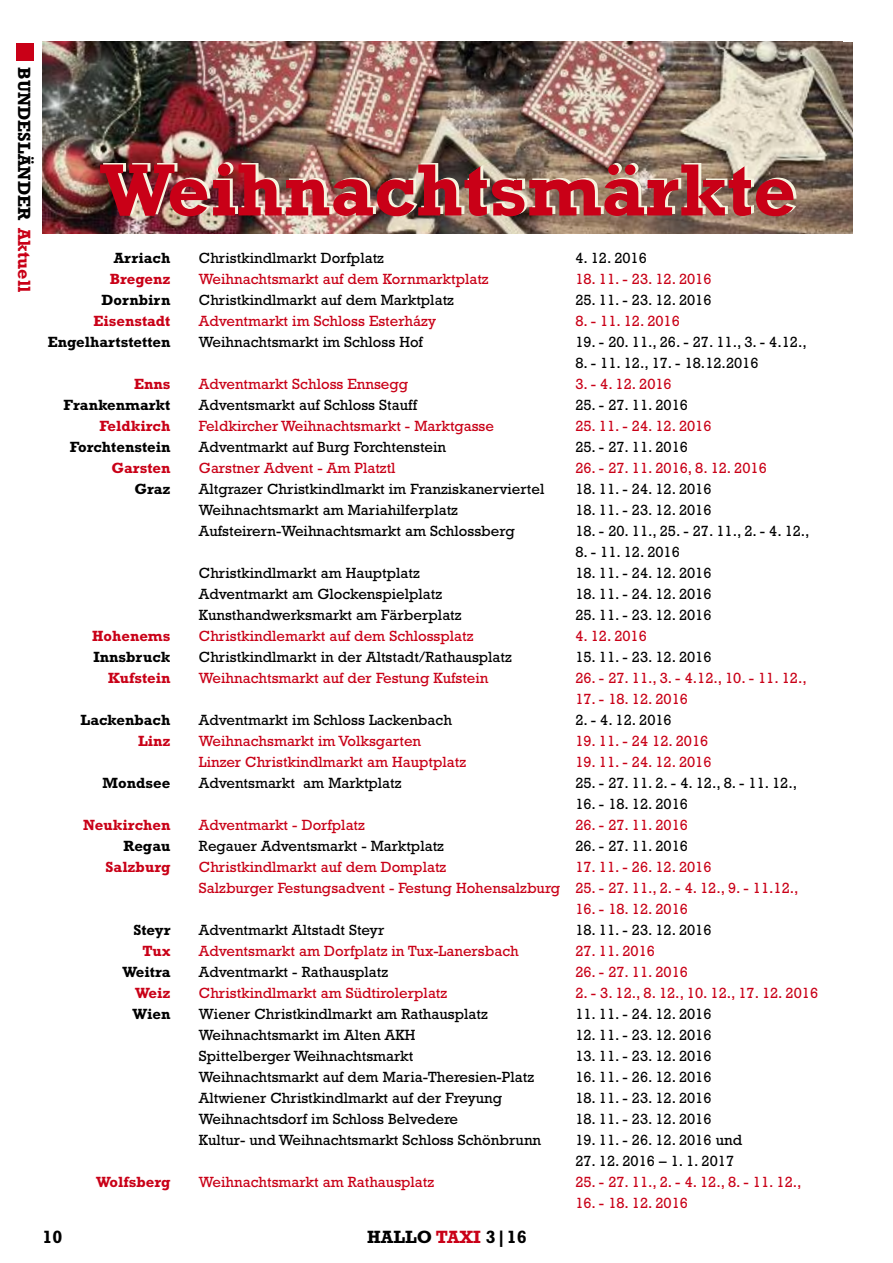
<style>
.page{position:relative;width:893px;height:1263px;background:#fff}
.page>*{position:absolute;margin:0;border:0;box-sizing:border-box;transform-origin:0 0}
.t1{font:700 75px "Rockwell";color:#c90017}
.t2{font:700 18px "Rockwell";color:#000}
.t3{font:15px/21px "Rockwell";color:#000}
.t4{font:15px/21px "Rockwell";color:#c90017}
.t5{font:700 15px "Rockwell";color:#000}
.t6{font:700 15px "Rockwell";color:#c90017}
.s1{color:#c90017}
</style>
<div class="page">
<div style="left:17px;top:43px;width:17px;height:17px;background:#c90017"></div>
<img style="left:43px;top:42px;width:810px;height:192px">
<p class="t2" style="left:35px;top:67px;width:227px;rotate:90deg">BUNDESLÄNDER <span class="s1">Aktuell</span></p>
<h1 class="t1" style="left:100px;top:146px;width:697px">Weihnachtsmärkte</h1>
<p class="t5" style="left:114px;top:249px;width:58px">Arriach</p>
<p class="t6" style="left:110px;top:270px;width:62px">Bregenz</p>
<p class="t5" style="left:101px;top:291px;width:71px">Dornbirn</p>
<p class="t6" style="left:93px;top:312px;width:79px">Eisenstadt</p>
<p class="t5" style="left:48px;top:333px;width:124px">Engelhartstetten</p>
<p class="t6" style="left:134px;top:375px;width:38px">Enns</p>
<p class="t5" style="left:64px;top:396px;width:108px">Frankenmarkt</p>
<p class="t6" style="left:99px;top:417px;width:73px">Feldkirch</p>
<p class="t5" style="left:70px;top:438px;width:102px">Forchtenstein</p>
<p class="t6" style="left:112px;top:459px;width:60px">Garsten</p>
<p class="t5" style="left:134px;top:480px;width:38px">Graz</p>
<p class="t6" style="left:92px;top:627px;width:80px">Hohenems</p>
<p class="t5" style="left:93px;top:648px;width:79px">Innsbruck</p>
<p class="t6" style="left:108px;top:669px;width:64px">Kufstein</p>
<p class="t5" style="left:81px;top:711px;width:91px">Lackenbach</p>
<p class="t6" style="left:138px;top:732px;width:34px">Linz</p>
<p class="t5" style="left:103px;top:774px;width:69px">Mondsee</p>
<p class="t6" style="left:83px;top:816px;width:89px">Neukirchen</p>
<p class="t5" style="left:123px;top:837px;width:49px">Regau</p>
<p class="t6" style="left:106px;top:858px;width:66px">Salzburg</p>
<p class="t5" style="left:133px;top:921px;width:39px">Steyr</p>
<p class="t6" style="left:142px;top:942px;width:29px">Tux</p>
<p class="t5" style="left:123px;top:963px;width:49px">Weitra</p>
<p class="t6" style="left:135px;top:984px;width:37px">Weiz</p>
<p class="t5" style="left:133px;top:1005px;width:39px">Wien</p>
<p class="t2" style="left:43px;top:1226px;width:21px">10</p>
<p class="t6" style="left:96px;top:1173px;width:76px">Wolfsberg</p>
<p class="t3" style="left:199px;top:247px;width:186px">Christkindlmarkt Dorfplatz</p>
<p class="t4" style="left:199px;top:268px;width:291px">Weihnachtsmarkt auf dem Kornmarktplatz</p>
<p class="t3" style="left:199px;top:289px;width:256px">Christkindlmarkt auf dem Marktplatz</p>
<p class="t4" style="left:199px;top:310px;width:239px">Adventmarkt im Schloss Esterházy</p>
<p class="t3" style="left:199px;top:331px;width:226px">Weihnachtsmarkt im Schloss Hof</p>
<p class="t4" style="left:199px;top:373px;width:211px">Adventmarkt Schloss Ennsegg</p>
<p class="t3" style="left:199px;top:394px;width:220px">Adventsmarkt auf Schloss Stauff</p>
<p class="t4" style="left:199px;top:415px;width:297px">Feldkircher Weihnachtsmarkt - Marktgasse</p>
<p class="t3" style="left:199px;top:436px;width:249px">Adventmarkt auf Burg Forchtenstein</p>
<p class="t4" style="left:199px;top:457px;width:198px">Garstner Advent - Am Platztl</p>
<p class="t3" style="left:199px;top:478px;width:347px">Altgrazer Christkindlmarkt im Franziskanerviertel<br>Weihnachtsmarkt am Mariahilferplatz<br>Aufsteirern-Weihnachtsmarkt am Schlossberg</p>
<p class="t3" style="left:199px;top:562px;width:264px">Christkindlmarkt am Hauptplatz<br>Adventmarkt am Glockenspielplatz<br>Kunsthandwerksmarkt am Färberplatz</p>
<p class="t4" style="left:199px;top:625px;width:276px">Christkindlemarkt auf dem Schlossplatz</p>
<p class="t3" style="left:199px;top:646px;width:314px">Christkindlmarkt in der Altstadt/Rathausplatz</p>
<p class="t4" style="left:199px;top:667px;width:291px">Weihnachtsmarkt auf der Festung Kufstein</p>
<p class="t3" style="left:199px;top:709px;width:255px">Adventmarkt im Schloss Lackenbach</p>
<p class="t4" style="left:199px;top:730px;width:269px">Weihnachsmarkt im Volksgarten<br>Linzer Christkindlmarkt am Hauptplatz</p>
<p class="t3" style="left:199px;top:772px;width:204px">Adventsmarkt am Marktplatz</p>
<p class="t4" style="left:199px;top:814px;width:167px">Adventmarkt - Dorfplatz</p>
<p class="t3" style="left:199px;top:835px;width:246px">Regauer Adventsmarkt - Marktplatz</p>
<p class="t4" style="left:199px;top:856px;width:363px">Christkindlmarkt auf dem Domplatz<br>Salzburger Festungsadvent - Festung Hohensalzburg</p>
<p class="t3" style="left:199px;top:919px;width:187px">Adventmarkt Altstadt Steyr</p>
<p class="t4" style="left:199px;top:940px;width:321px">Adventsmarkt am Dorfplatz in Tux-Lanersbach</p>
<p class="t3" style="left:199px;top:961px;width:191px">Adventmarkt - Rathausplatz</p>
<p class="t4" style="left:199px;top:982px;width:250px">Christkindlmarkt am Südtirolerplatz</p>
<p class="t3" style="left:199px;top:1003px;width:344px">Wiener Christkindlmarkt am Rathausplatz Weihnachtsmarkt im Alten AKH<br>Spittelberger Weihnachtsmarkt<br>Weihnachtsmarkt auf dem Maria-Theresien-Platz Altwiener Christkindlmarkt auf der Freyung Weihnachtsdorf im Schloss Belvedere<br>Kultur- und Weihnachtsmarkt Schloss Schönbrunn</p>
<p class="t4" style="left:199px;top:1171px;width:237px">Weihnachtsmarkt am Rathausplatz</p>
<p class="t2" style="left:367px;top:1226px;width:161px">HALLO <span class="s1">TAXI</span> 3|16</p>
<p class="t3" style="left:575px;top:248px;width:73px">4. 12. 2016</p>
<p class="t4" style="left:575px;top:269px;width:138px">18. 11. - 23. 12. 2016</p>
<p class="t3" style="left:575px;top:290px;width:138px">25. 11. - 23. 12. 2016</p>
<p class="t4" style="left:575px;top:311px;width:106px">8. - 11. 12. 2016</p>
<p class="t3" style="left:575px;top:332px;width:233px">19. - 20. 11., 26. - 27. 11., 3. - 4.12.,</p>
<p class="t3" style="left:575px;top:353px;width:185px">8. - 11. 12., 17. - 18.12.2016</p>
<p class="t4" style="left:575px;top:374px;width:98px">3. - 4. 12. 2016</p>
<p class="t3" style="left:575px;top:395px;width:114px">25. - 27. 11. 2016</p>
<p class="t4" style="left:575px;top:416px;width:138px">25. 11. - 24. 12. 2016</p>
<p class="t3" style="left:575px;top:437px;width:114px">25. - 27. 11. 2016</p>
<p class="t4" style="left:575px;top:458px;width:193px">26. - 27. 11. 2016, 8. 12. 2016</p>
<p class="t3" style="left:575px;top:479px;width:138px">18. 11. - 24. 12. 2016</p>
<p class="t3" style="left:575px;top:500px;width:138px">18. 11. - 23. 12. 2016</p>
<p class="t3" style="left:575px;top:521px;width:236px">18. - 20. 11., 25. - 27. 11., 2. - 4. 12.,</p>
<p class="t3" style="left:575px;top:542px;width:106px">8. - 11. 12. 2016</p>
<p class="t3" style="left:575px;top:563px;width:138px">18. 11. - 24. 12. 2016</p>
<p class="t3" style="left:575px;top:584px;width:138px">18. 11. - 24. 12. 2016</p>
<p class="t3" style="left:575px;top:605px;width:138px">25. 11. - 23. 12. 2016</p>
<p class="t4" style="left:575px;top:626px;width:73px">4. 12. 2016</p>
<p class="t3" style="left:575px;top:647px;width:138px">15. 11. - 23. 12. 2016</p>
<p class="t4" style="left:575px;top:668px;width:233px">26. - 27. 11., 3. - 4.12., 10. - 11. 12.,</p>
<p class="t4" style="left:575px;top:689px;width:114px">17. - 18. 12. 2016</p>
<p class="t3" style="left:575px;top:710px;width:98px">2. - 4. 12. 2016</p>
<p class="t4" style="left:575px;top:731px;width:135px">19. 11. - 24 12. 2016</p>
<p class="t4" style="left:575px;top:752px;width:138px">19. 11. - 24. 12. 2016</p>
<p class="t3" style="left:575px;top:773px;width:223px">25. - 27. 11. 2. - 4. 12., 8. - 11. 12.,</p>
<p class="t3" style="left:575px;top:794px;width:114px">16. - 18. 12. 2016</p>
<p class="t4" style="left:575px;top:815px;width:114px">26. - 27. 11. 2016</p>
<p class="t3" style="left:575px;top:836px;width:114px">26. - 27. 11. 2016</p>
<p class="t4" style="left:575px;top:857px;width:138px">17. 11. - 26. 12. 2016</p>
<p class="t4" style="left:575px;top:878px;width:225px">25. - 27. 11., 2. - 4. 12., 9. - 11.12.,</p>
<p class="t4" style="left:575px;top:899px;width:114px">16. - 18. 12. 2016</p>
<p class="t3" style="left:575px;top:920px;width:138px">18. 11. - 23. 12. 2016</p>
<p class="t4" style="left:575px;top:941px;width:81px">27. 11. 2016</p>
<p class="t4" style="left:575px;top:962px;width:114px">26. - 27. 11. 2016</p>
<p class="t4" style="left:575px;top:983px;width:244px">2. - 3. 12., 8. 12., 10. 12., 17. 12. 2016</p>
<p class="t3" style="left:575px;top:1004px;width:138px">11. 11. - 24. 12. 2016</p>
<p class="t3" style="left:575px;top:1025px;width:138px">12. 11. - 23. 12. 2016</p>
<p class="t3" style="left:575px;top:1046px;width:138px">13. 11. - 23. 12. 2016</p>
<p class="t3" style="left:575px;top:1067px;width:138px">16. 11. - 26. 12. 2016</p>
<p class="t3" style="left:575px;top:1088px;width:138px">18. 11. - 23. 12. 2016</p>
<p class="t3" style="left:575px;top:1109px;width:138px">18. 11. - 23. 12. 2016</p>
<p class="t3" style="left:575px;top:1130px;width:168px">19. 11. - 26. 12. 2016 und</p>
<p class="t3" style="left:575px;top:1151px;width:160px">27. 12. 2016 – 1. 1. 2017</p>
<p class="t4" style="left:575px;top:1172px;width:228px">25. - 27. 11., 2. - 4. 12., 8. - 11. 12.,</p>
<p class="t4" style="left:575px;top:1193px;width:114px">16. - 18. 12. 2016</p>
</div>
